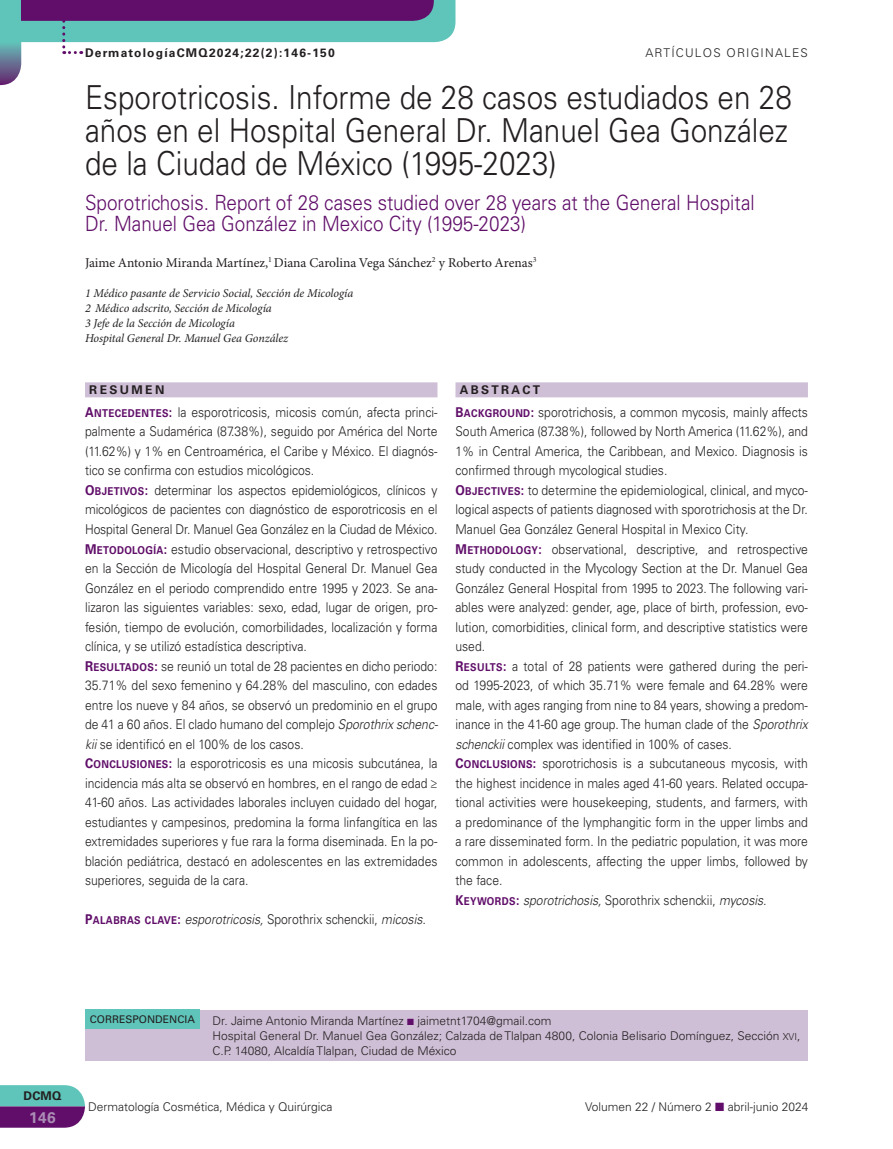
<style>
.page{position:relative;width:893px;height:1149px;background:#fff}
.page>*{position:absolute;margin:0;border:0;box-sizing:border-box;transform-origin:0 0}
.t1{font:300 33px/33px "Univers LT Std";color:#231f20;text-align:justify;scale:.9 1}
.t2{font:300 21px/21px "Univers LT Std";color:#600e69;scale:.9 1}
.t3{font:700 15.45px "Univers LT Std";color:#aa8cb4}
.t4{font:300 13.5px/19.5px "Univers LT Std";color:#231f20;scale:.9 1}
.t5{font:13.5px "Minion Pro";letter-spacing:-.005em;color:#231f20}
.t6{font:italic 300 13.5px "Univers LT Std";color:#231f20;scale:.9 1}
.t7{font:300 12px/15px "Univers LT Std";color:#231f20}
.t8{font:italic 12px/15px "Minion Pro";letter-spacing:-.005em;color:#231f20}
.t9{font:700 12px "Univers LT Std";letter-spacing:.1em;color:#231f20}
.t10{font:300 12px "Univers LT Std";letter-spacing:.1em;color:#231f20}
.t11{font:700 12px "Univers LT Std";letter-spacing:.2em;color:#231f20}
.t12{font:10.5px "Univers LT Std";color:#231f20}
.s1{font-family:"Univers LT Std Bold SC800";font-weight:400;color:#600e69}
.s2{font-family:"Univers LT Std Bold SC800";font-weight:400;font-size:10.8px;color:#600e69}
.s3{font-style:italic}
.s4{font-family:"Univers LT Std Bold SC800";font-weight:400;font-style:normal;color:#600e69}
.s5{font-family:"Univers LT Std Bold SC800";font-weight:400;font-style:normal;font-size:10.8px;color:#600e69}
.s6{font-style:normal}
.s7{color:#600e69}
.s8{font-family:"Univers LT Std Light SC800";font-weight:400;font-size:9.6px}
</style>
<div class="page">
<svg style="left:0;top:0;width:455px;height:85px"></svg>
<svg style="left:0;top:1085px;width:85px;height:42px;background:#687297"></svg>
<div style="left:0;top:0;width:21px;height:42px;background:#5fc4b9"></div>
<div style="left:85px;top:1009px;width:723px;height:51px;background:#cfbfd6"></div>
<div style="left:85px;top:1009px;width:115px;height:19px;background:#5fc4b9"></div>
<div style="left:455px;top:382px;width:353px;height:15px;background:#cfbfd6"></div>
<div style="left:85px;top:382px;width:352px;height:15px;background:#cfbfd6"></div>
<p class="t9" style="left:85px;top:46px;width:251px">DermatologíaCMQ2024;22(2):146-150</p>
<p class="t10" style="left:645px;top:46px;width:164px">ARTÍCULOS ORIGINALES</p>
<h1 class="t1" style="left:85px;top:81px;width:787px">Esporotricosis. Informe de 28 casos estudiados en 28 años en el Hospital General Dr. Manuel Gea González de la Ciudad de México (1995-2023)</h1>
<h2 class="t2" style="left:85px;top:192px;width:746px">Sporotrichosis. Report of 28 cases studied over 28 years at the General Hospital<br>Dr. Manuel Gea González in Mexico City (1995-2023)</h2>
<p class="t5" style="left:85px;top:254px;width:453px">Jaime Antonio Miranda Martínez,<sup>1</sup> Diana Carolina Vega Sánchez<sup>2</sup> y Roberto Arenas<sup>3</sup></p>
<p class="t8" style="left:85px;top:285px;width:270px">1 Médico pasante de Servicio Social, Sección de Micología 2 Médico adscrito, Sección de Micología<br>3 Jefe de la Sección de Micología<br>Hospital General Dr. Manuel Gea González</p>
<p class="t11" style="left:89px;top:383px;width:77px">RESUMEN</p>
<p class="t4" style="left:85px;top:402px;width:394px"><span class="s1">A</span><span class="s2">NTECEDENTES</span><span class="s1">:</span> la esporotricosis, micosis común, afecta princi&shy;palmente a Sudamérica (87.38%), seguido por América del Norte (11.62%) y 1% en Centroamérica, el Caribe y México. El diagnós&shy;tico se confirma con estudios micológicos.<br><span class="s1">O</span><span class="s2">BJETIVOS</span><span class="s1">:</span> determinar los aspectos epidemiológicos, clínicos y micológicos de pacientes con diagnóstico de esporotricosis en el Hospital General Dr. Manuel Gea González en la Ciudad de México.<br><span class="s1">M</span><span class="s2">ETODOLOGÍA</span><span class="s1">:</span> estudio observacional, descriptivo y retrospectivo en la Sección de Micología del Hospital General Dr. Manuel Gea González en el periodo comprendido entre 1995 y 2023. Se ana&shy;lizaron las siguientes variables: sexo, edad, lugar de origen, pro&shy;fesión, tiempo de evolución, comorbilidades, localización y forma clínica, y se utilizó estadística descriptiva.<br><span class="s1">R</span><span class="s2">ESULTADOS</span><span class="s1">:</span> se reunió un total de 28 pacientes en dicho periodo:<br>35.71% del sexo femenino y 64.28% del masculino, con edades entre los nueve y 84 años, se observó un predominio en el grupo de 41 a 60 años. El clado humano del complejo <span class="s3">Sporothrix schenc&shy;kii</span> se identificó en el 100% de los casos.<br><span class="s1">C</span><span class="s2">ONCLUSIONES</span><span class="s1">:</span> la esporotricosis es una micosis subcutánea, la incidencia más alta se observó en hombres, en el rango de edad ≥ 41-60 años. Las actividades laborales incluyen cuidado del hogar, estudiantes y campesinos, predomina la forma linfangítica en las extremidades superiores y fue rara la forma diseminada. En la po&shy;blación pediátrica, destacó en adolescentes en las extremidades superiores, seguida de la cara.</p>
<p class="t6" style="left:85px;top:911px;width:380px"><span class="s4">P</span><span class="s5">ALABRAS CLAVE</span><span class="s4">:</span> esporotricosis, <span class="s6">Sporothrix schenckii,</span> micosis.</p>
<p class="t11" style="left:460px;top:383px;width:82px">ABSTRACT</p>
<p class="t4" style="left:455px;top:402px;width:393px"><span class="s1">B</span><span class="s2">ACKGROUND</span><span class="s1">:</span> sporotrichosis, a common mycosis, mainly affects South America (87.38%), followed by North America (11.62%), and 1% in Central America, the Caribbean, and Mexico. Diagnosis is confirmed through mycological studies.<br><span class="s1">O</span><span class="s2">BJECTIVES</span><span class="s1">:</span> to determine the epidemiological, clinical, and myco&shy;logical aspects of patients diagnosed with sporotrichosis at the Dr.<br>Manuel Gea González General Hospital in Mexico City.<br><span class="s1">M</span><span class="s2">ETHODOLOGY</span><span class="s1">:</span> observational, descriptive, and retrospective study conducted in the Mycology Section at the Dr. Manuel Gea González General Hospital from 1995 to 2023. The following vari&shy;ables were analyzed: gender, age, place of birth, profession, evo&shy;lution, comorbidities, clinical form, and descriptive statistics were used.<br><span class="s1">R</span><span class="s2">ESULTS</span><span class="s1">:</span> a total of 28 patients were gathered during the peri&shy;od 1995-2023, of which 35.71% were female and 64.28% were male, with ages ranging from nine to 84 years, showing a predom&shy;inance in the 41-60 age group. The human clade of the <span class="s3">Sporothrix schenckii</span> complex was identified in 100% of cases.<br><span class="s1">C</span><span class="s2">ONCLUSIONS</span><span class="s1">:</span> sporotrichosis is a subcutaneous mycosis, with the highest incidence in males aged 41-60 years. Related occupa&shy;tional activities were housekeeping, students, and farmers, with a predominance of the lymphangitic form in the upper limbs and a rare disseminated form. In the pediatric population, it was more common in adolescents, affecting the upper limbs, followed by the face.<br><span class="s1">K</span><span class="s2">EYWORDS</span><span class="s1">:</span> <span class="s3">sporotrichosis,</span> Sporothrix schenckii, <span class="s3">mycosis.</span></p>
<p class="t9" style="left:23px;top:1088px;width:40px">DCMQ</p>
<p class="t3" style="left:29px;top:1107px;width:28px">146</p>
<p class="t12" style="left:90px;top:1012px;width:107px">CORRESPONDENCIA</p>
<p class="t7" style="left:213px;top:1012px;width:589px">Dr. Jaime Antonio Miranda Martínez <span class="s7">■</span> jaimetnt1704@gmail.com<br>Hospital General Dr. Manuel Gea González; Calzada de Tlalpan 4800, Colonia Belisario Domínguez, Sección <span class="s8">xvi</span>,<br>C.P. 14080, Alcaldía Tlalpan, Ciudad de México</p>
<p class="t7" style="left:88px;top:1098px;width:246px">Dermatología Cosmética, Médica y Quirúrgica</p>
<p class="t7" style="left:585px;top:1098px;width:225px">Volumen 22 / Número 2 <span class="s7">■</span> abril-junio 2024</p>
</div>
